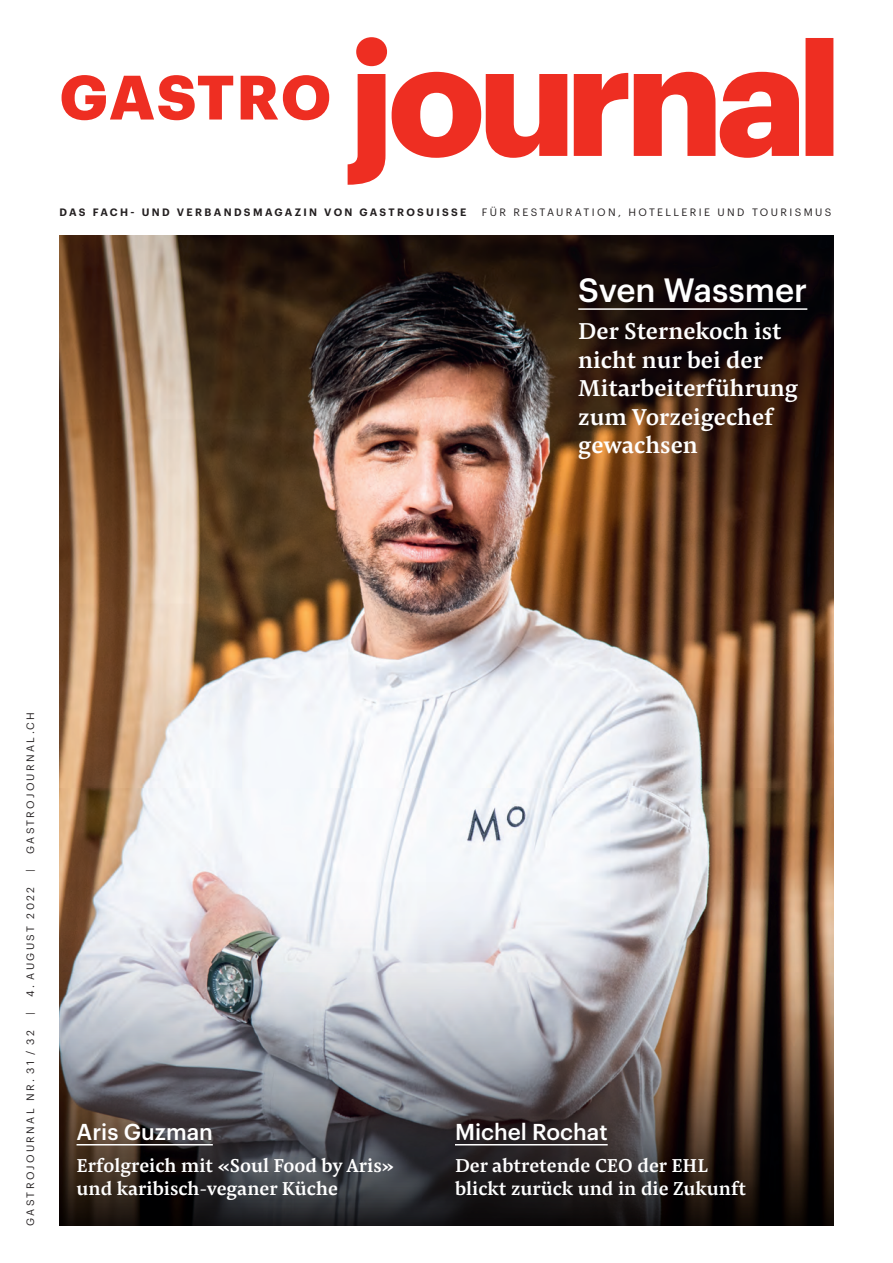
<style>
.page{position:relative;width:893px;height:1263px;background:#fff}
.page>*{position:absolute;margin:0;border:0;box-sizing:border-box;transform-origin:0 0}
.t1{font:500 33px "Graphik";color:#fff}
.t2{font:500 24px/28.5px "Pensum Pro";color:#fff}
.t3{font:500 22.5px "Graphik";color:#fff}
.t4{font:500 19.5px/23.2px "Pensum Pro";color:#fff}
.t5{font:10.5px "Graphik";letter-spacing:.225em;color:#231f20}
.t6{font:600 10.5px "Graphik";letter-spacing:.225em;color:#231f20}
</style>
<div class="page">
<svg style="left:62px;top:75px;width:267px;height:45px"></svg>
<svg style="left:348px;top:37px;width:485px;height:148px"></svg>
<img style="left:60px;top:236px;width:773px;height:644px">
<img style="left:60px;top:880px;width:773px;height:345px">
<hr style="left:77px;top:1144px;width:136px;height:1px;background:#fff">
<hr style="left:455px;top:1144px;width:153px;height:1px;background:#fff">
<hr style="left:578px;top:308px;width:229px;height:2px;background:#fff">
<p class="t6" style="left:60px;top:204px;width:408px">DAS FACH- UND VERBANDSMAGAZIN VON GASTROSUISSE</p>
<p class="t5" style="left:482px;top:204px;width:351px">FÜR RESTAURATION, HOTELLERIE UND TOURISMUS</p>
<p class="t1" style="left:578px;top:265px;width:231px">Sven Wassmer</p>
<p class="t2" style="left:578px;top:317px;width:221px">Der Sternekoch ist nicht nur bei der<br>Mitarbeiterführung zum Vorzeigechef gewachsen</p>
<p class="t5" style="left:22px;top:854px;width:143px;rotate:-90deg">GASTROJOURNAL.CH</p>
<p class="t5" style="left:22px;top:872px;width:4px;rotate:-90deg">|</p>
<p class="t5" style="left:22px;top:997px;width:112px;rotate:-90deg">4. AUGUST 2022</p>
<p class="t5" style="left:22px;top:1015px;width:4px;rotate:-90deg">|</p>
<p class="t5" style="left:22px;top:1225px;width:197px;rotate:-90deg">GASTROJOURNAL NR. 31 / 32</p>
<p class="t3" style="left:77px;top:1115px;width:138px">Aris Guzman</p>
<p class="t4" style="left:77px;top:1153px;width:319px">Erfolgreich mit «Soul Food by Aris» und karibisch-veganer Küche</p>
<p class="t3" style="left:455px;top:1115px;width:154px">Michel Rochat</p>
<p class="t4" style="left:455px;top:1153px;width:293px">Der abtretende CEO der EHL blickt zurück und in die Zukunft</p>
</div>
